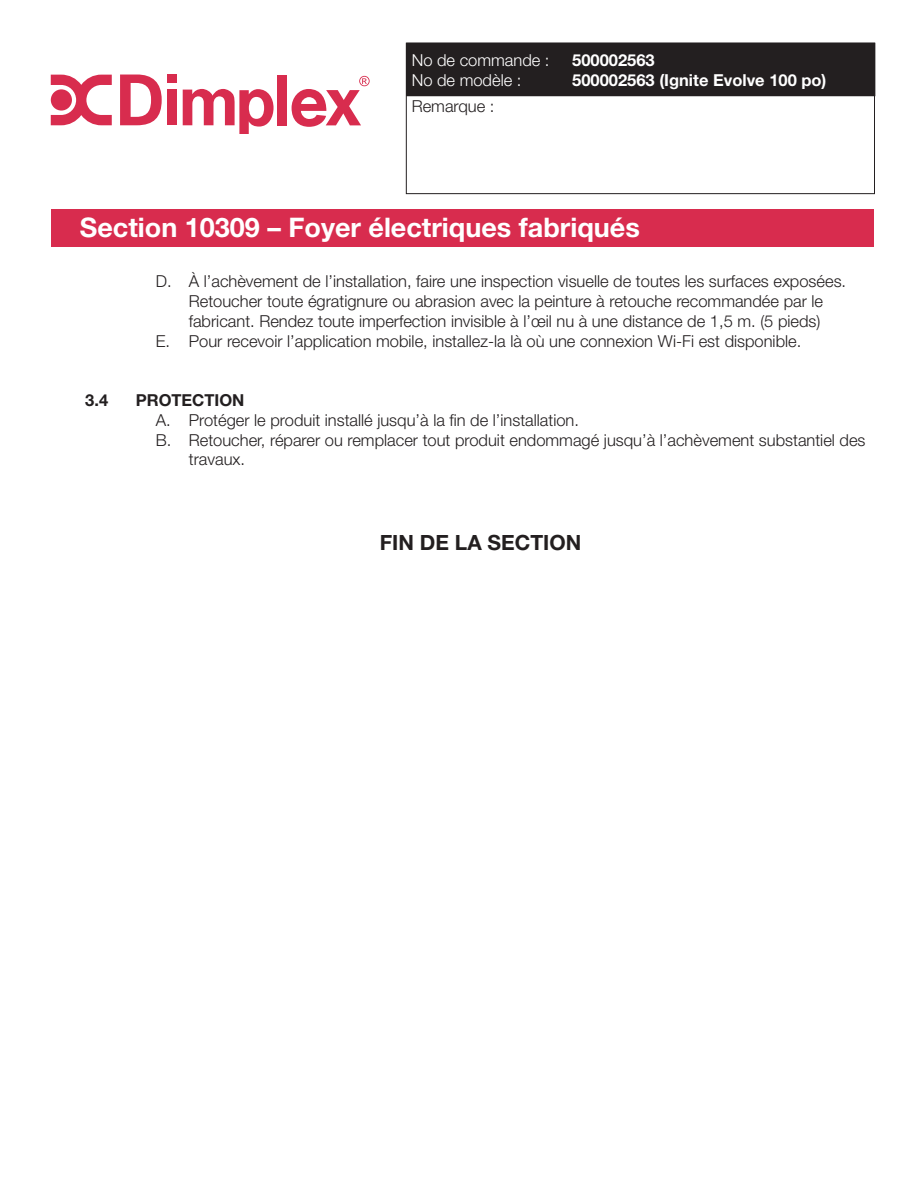
<style>
.page{position:relative;width:918px;height:1188px;background:#fff}
.page>*{position:absolute;margin:0;border:0;box-sizing:border-box;transform-origin:0 0}
.t1{font:700 27px "Helvetica Neue LT Std";color:#fff}
.t2{font:700 21px "Helvetica Neue LT Std";color:#231f20}
.t3{font:300 16.5px "Helvetica Neue LT Std";color:#231f20}
.t4{font:700 16.5px "Helvetica Neue LT Std";color:#fff}
.t5{font:300 16.5px "Helvetica Neue LT Std";color:#fff}
.t6{font:700 16.5px "Helvetica Neue LT Std";color:#231f20}
</style>
<div class="page">
<div style="left:51px;top:210px;width:823px;height:37px;background:#d82c4e"></div>
<div style="left:407px;top:43px;width:468px;height:53px;background:#231f20"></div>
<svg style="left:51px;top:75px;width:61px;height:50px"></svg>
<svg style="left:120px;top:75px;width:42px;height:50px"></svg>
<div style="left:167px;top:75px;width:10px;height:8px;background:#d82c4e"></div>
<div style="left:167px;top:90px;width:10px;height:35px;background:#d82c4e"></div>
<div style="left:278px;top:75px;width:9px;height:50px;background:#d82c4e"></div>
<svg style="left:183px;top:89px;width:91px;height:45px"></svg>
<svg style="left:292px;top:76px;width:78px;height:51px"></svg>
<p class="t5" style="left:412px;top:50px;width:139px">No de commande :</p>
<p class="t4" style="left:572px;top:50px;width:84px">500002563</p>
<p class="t5" style="left:412px;top:70px;width:111px">No de modèle :</p>
<p class="t4" style="left:572px;top:69px;width:256px">500002563 (Ignite Evolve 100 po)</p>
<p class="t3" style="left:412px;top:96px;width:84px">Remarque :</p>
<h1 class="t1" style="left:80px;top:211px;width:562px">Section 10309 – Foyer électriques fabriqués</h1>
<p class="t3" style="left:156px;top:271px;width:692px">D. À l’achèvement de l’installation, faire une inspection visuelle de toutes les surfaces exposées.</p>
<p class="t3" style="left:189px;top:291px;width:636px">Retoucher toute égratignure ou abrasion avec la peinture à retouche recommandée par le</p>
<p class="t3" style="left:189px;top:311px;width:633px">fabricant. Rendez toute imperfection invisible à l’œil nu à une distance de 1,5 m. (5 pieds)</p>
<p class="t3" style="left:156px;top:331px;width:647px">E. Pour recevoir l’application mobile, installez-la là où une connexion Wi-Fi est disponible.</p>
<p class="t6" style="left:85px;top:390px;width:24px">3.4</p>
<p class="t6" style="left:136px;top:390px;width:110px">PROTECTION</p>
<p class="t3" style="left:156px;top:410px;width:425px">A. Protéger le produit installé jusqu’à la fin de l’installation.</p>
<p class="t3" style="left:156px;top:430px;width:711px">B. Retoucher, réparer ou remplacer tout produit endommagé jusqu’à l’achèvement substantiel des</p>
<p class="t3" style="left:189px;top:449px;width:58px">travaux.</p>
<p class="t2" style="left:380px;top:530px;width:203px">FIN DE LA SECTION</p>
</div>
